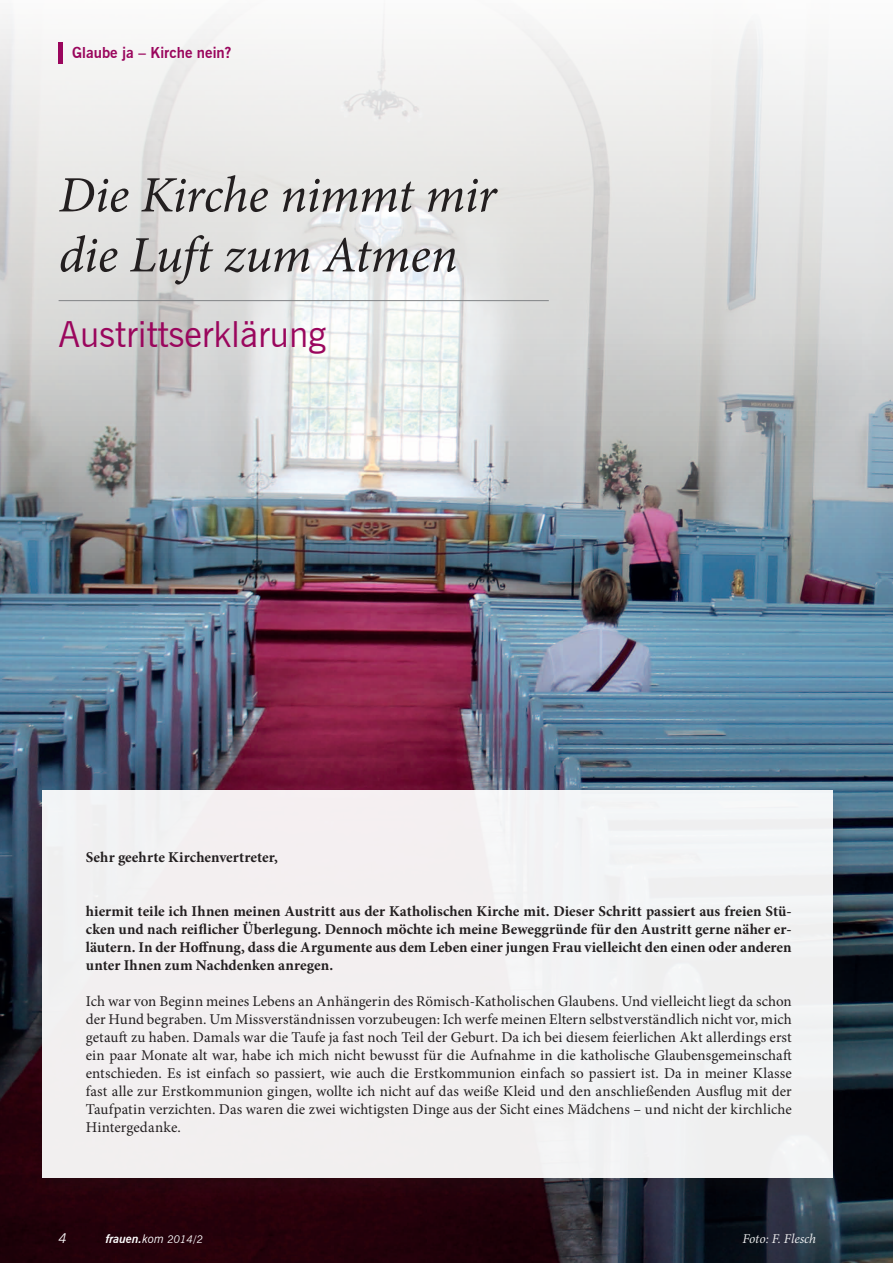
<style>
.page{position:relative;width:893px;height:1263px;background:#fff}
.page>*{position:absolute;margin:0;border:0;box-sizing:border-box;transform-origin:0 0}
.t1{font:italic 51px/60px "Minion Pro";letter-spacing:-.015em;color:#231f20}
.t2{font:36px "News Gothic BT";color:#9a065d}
.t3{font:15px/18px "Minion Pro";letter-spacing:.005em;color:#231f20;text-align:justify}
.t4{font:700 15px/18px "Minion Pro";color:#231f20;text-align:justify}
.t5{font:700 15px "News Gothic BT";color:#9a065d}
.t6{font:italic 13.5px "Minion Pro";letter-spacing:-.01em;color:#fff}
.t7{font:italic 13.5px "News Gothic BT";color:#fff}
.t8{font:italic 700 12px "News Gothic BT";color:#fff}
.s1{font-weight:400}
.s2{font-weight:400;font-size:10.5px}
</style>
<div class="page">
<img style="left:0;top:14px;width:893px;height:1249px">
<hr style="left:59px;top:42px;width:4px;height:21px;background:#9a065d">
<div style="left:33px;top:788px;width:819px;height:416px;background:#231f20;opacity:.17"></div>
<div style="left:43px;top:791px;width:790px;height:387px;background:#f2eff0"></div>
<hr style="left:59px;top:300px;width:490px;height:1px;background:#808285">
<p class="t5" style="left:72px;top:44px;width:161px">Glaube ja – Kirche nein?</p>
<h1 class="t1" style="left:59px;top:165px;width:439px">Die Kirche nimmt mir die Luft zum Atmen</h1>
<h2 class="t2" style="left:59px;top:313px;width:269px">Austrittserklärung</h2>
<p class="t4" style="left:86px;top:847px;width:194px">Sehr geehrte Kirchenvertreter,</p>
<p class="t4" style="left:86px;top:901px;width:707px">hiermit teile ich Ihnen meinen Austritt aus der Katholischen Kirche mit. Dieser Schritt passiert aus freien Stü&shy;cken und nach reiflicher Überlegung. Dennoch möchte ich meine Beweggründe für den Austritt gerne näher er&shy;läutern. In der Hoffnung, dass die Argumente aus dem Leben einer jungen Frau vielleicht den einen oder anderen unter Ihnen zum Nachdenken anregen.</p>
<p class="t3" style="left:86px;top:992px;width:708px">Ich war von Beginn meines Lebens an Anhängerin des Römisch-Katholischen Glaubens. Und vielleicht liegt da schon der Hund begraben. Um Missverständnissen vorzubeugen: Ich werfe meinen Eltern selbstverständlich nicht vor, mich getauft zu haben. Damals war die Taufe ja fast noch Teil der Geburt. Da ich bei diesem feierlichen Akt allerdings erst ein paar Monate alt war, habe ich mich nicht bewusst für die Aufnahme in die katholische Glaubensgemeinschaft entschieden. Es ist einfach so passiert, wie auch die Erstkommunion einfach so passiert ist. Da in meiner Klasse fast alle zur Erstkommunion gingen, wollte ich nicht auf das weiße Kleid und den anschließenden Ausflug mit der Taufpatin verzichten. Das waren die zwei wichtigsten Dinge aus der Sicht eines Mädchens – und nicht der kirchliche Hintergedanke.</p>
<p class="t7" style="left:59px;top:1230px;width:10px">4</p>
<p class="t8" style="left:106px;top:1232px;width:99px">frauen.<span class="s1">kom</span> <span class="s2">2014/2</span></p>
<p class="t6" style="left:742px;top:1229px;width:75px">Foto: F. Flesch</p>
</div>
